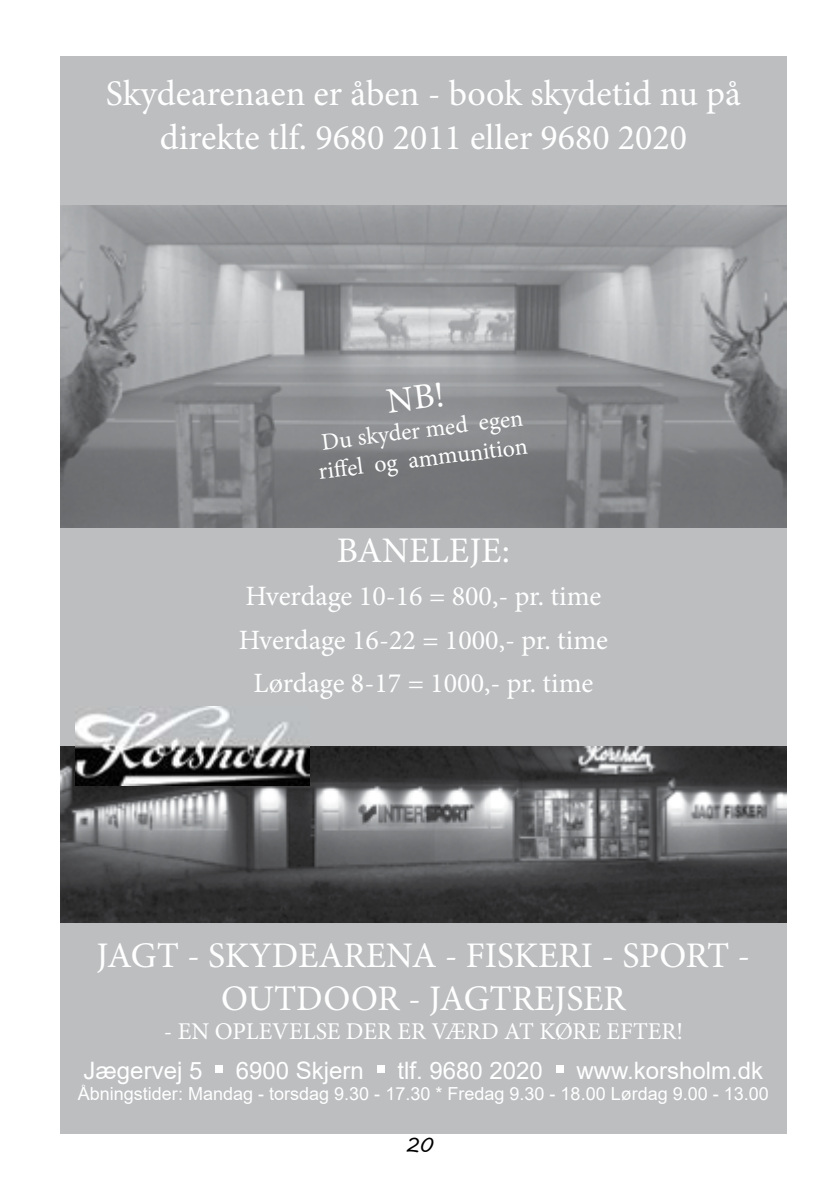
<style>
.page{position:relative;width:840px;height:1191px;background:#fff}
.page>*{position:absolute;margin:0;border:0;box-sizing:border-box;transform-origin:0 0}
.t1{font:72px "Arial";color:#fff}
.t2{font:36px/43.2px "Minion Pro";color:#fff;text-align:center}
.t3{font:28px/43.2px "Minion Pro";color:#fff;text-align:center}
.t4{font:24px/28.8px "Minion Pro";color:#fff}
.t5{font:24px "Arial";color:#fff}
.t6{font:20px "MV Boli";color:#000}
.t7{font:18px "Arial";color:#fff}
</style>
<div class="page">
<div style="left:60px;top:57px;width:726px;height:1077px;background:#bcbec0"></div>
<img style="left:60px;top:205px;width:726px;height:322px">
<img style="left:60px;top:747px;width:726px;height:175px">
<img style="left:76px;top:706px;width:234px;height:80px">
<svg style="left:386px;top:382px;width:56px;height:31px;background:#949699"></svg>
<p class="t2" style="left:106px;top:72px;width:636px">Skydearenaen er åben - book skydetid nu på direkte tlf. 9680 2011 eller 9680 2020</p>
<p class="t4" style="left:313px;top:429px;width:212px;rotate:-7deg">Du skyder med egen riff el og ammunition</p>
<p class="t2" style="left:337px;top:529px;width:174px">BANELEJE:</p>
<p class="t3" style="left:238px;top:575px;width:371px">Hverdage 10-16 = 800,- pr. time<br>Hverdage 16-22 = 1000,- pr. time<br>Lørdage 8-17 = 1000,- pr. time</p>
<p class="t2" style="left:96px;top:934px;width:655px">JAGT - SKYDEARENA - FISKERI - SPORT -<br>OUTDOOR - JAGTREJSER</p>
<p class="t4" style="left:164px;top:1017px;width:520px">- EN OPLEVELSE DER ER VÆRD AT KØRE EFTER!</p>
<p class="t5" style="left:83px;top:1053px;width:120px">Jægervej 5</p>
<h1 class="t1" style="left:209px;top:997px;width:22px">.</h1>
<p class="t5" style="left:236px;top:1053px;width:130px">6900 Skjern</p>
<h1 class="t1" style="left:370px;top:997px;width:22px">.</h1>
<p class="t5" style="left:397px;top:1053px;width:147px">tlf. 9680 2020</p>
<h1 class="t1" style="left:549px;top:997px;width:22px">.</h1>
<p class="t5" style="left:576px;top:1053px;width:188px">www.korsholm.dk</p>
<p class="t7" style="left:78px;top:1081px;width:692px">Åbningstider: Mandag - torsdag 9.30 - 17.30 * Fredag 9.30 - 18.00 Lørdag 9.00 - 13.00</p>
<p class="t6" style="left:406px;top:1131px;width:29px">20</p>
</div>
